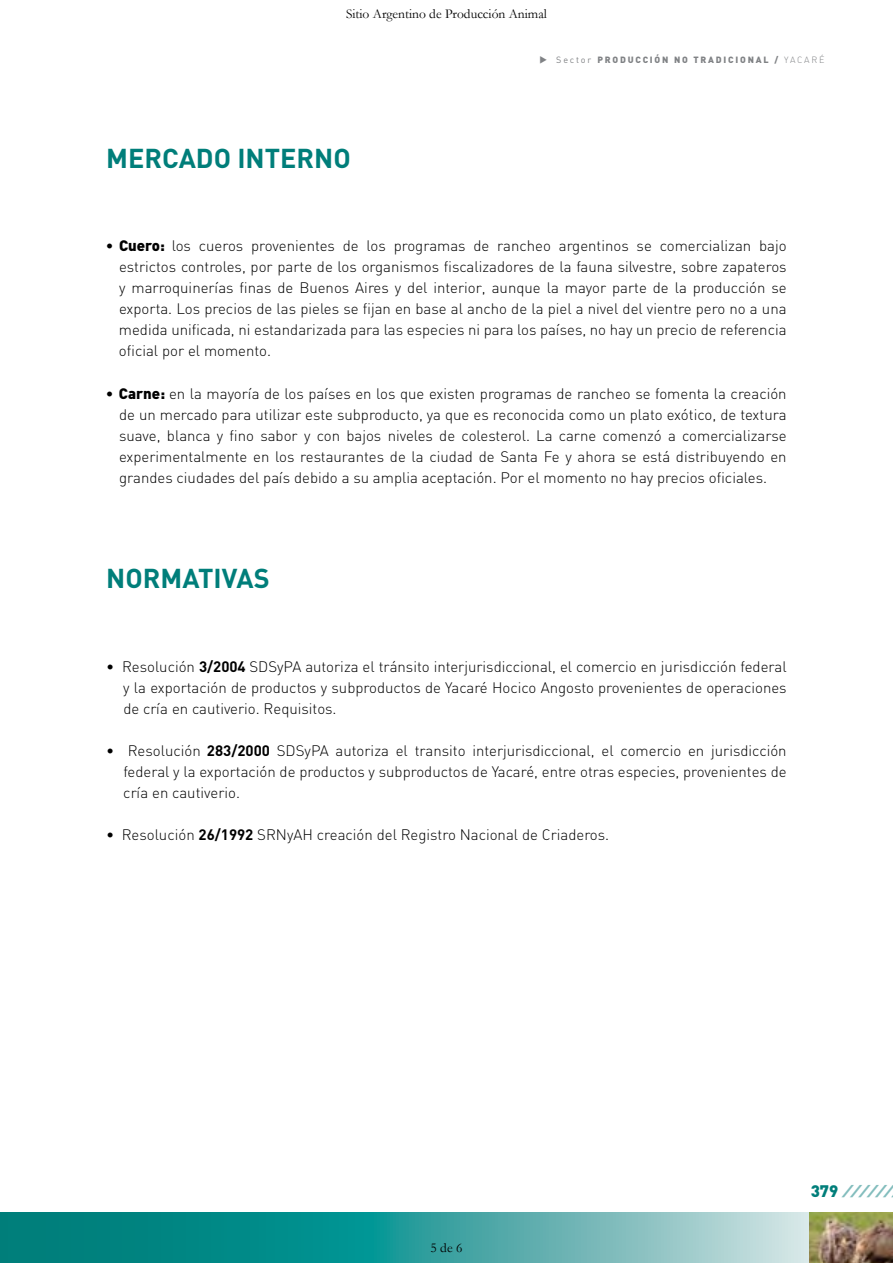
<style>
.page{position:relative;width:893px;height:1263px;background:#fff}
.page>*{position:absolute;margin:0;border:0;box-sizing:border-box;transform-origin:0 0}
.t1{font:700 27px "DIN";color:#007e7a}
.t2{font:italic 900 16.5px "Helvetica Neue";color:#83bdbd}
.t3{font:15px/21px "DIN Light Alternate";color:#000;text-align:justify}
.t4{font:13.5px "Garamond";color:#000}
.t5{font:900 9px "DIN";letter-spacing:.2em;color:#808285}
.s1{font-weight:400}
.s2{font-family:"DIN Light Alternate";font-weight:400}
.s3{font-family:"DIN";font-weight:900}
.s4{font-family:"DIN";font-weight:700}
.s5{font-family:"DIN";font-style:normal;color:#007e7a}
</style>
<div class="page">
<svg style="left:1px;top:1213px;width:809px;height:50px;background:#40a3a1"></svg>
<img style="left:810px;top:1213px;width:83px;height:50px">
<p class="t4" style="left:346px;top:4px;width:202px">Sitio Argentino de Producción Animal</p>
<h1 class="t1" style="left:106px;top:141px;width:246px">MERCADO INTERNO</h1>
<p class="t5" style="left:539px;top:54px;width:287px">◆ <span class="s1">Sector</span> PRODUCC IÓN NO T RADIC IONAL / <span class="s2">yacaré</span></p>
<p class="t3" style="left:119px;top:235px;width:669px;text-indent:-13px"><span class="s3">• CUERO:</span> los cueros provenientes de los programas de rancheo argentinos se comercializan bajo estrictos controles, por parte de los organismos fiscalizadores de la fauna silvestre, sobre zapateros y marroquinerías finas de Buenos Aires y del interior, aunque la mayor parte de la producción se exporta. Los precios de las pieles se fijan en base al ancho de la piel a nivel del vientre pero no a una medida unificada, ni estandarizada para las especies ni para los países, no hay un precio de referencia oficial por el momento.</p>
<p class="t3" style="left:119px;top:383px;width:669px;text-indent:-13px"><span class="s3">• CARNE:</span> en la mayoría de los países en los que existen programas de rancheo se fomenta la creación de un mercado para utilizar este subproducto, ya que es reconocida como un plato exótico, de textura suave, blanca y fino sabor y con bajos niveles de colesterol. La carne comenzó a comercializarse experimentalmente en los restaurantes de la ciudad de Santa Fe y ahora se está distribuyendo en grandes ciudades del país debido a su amplia aceptación. Por el momento no hay precios oficiales.</p>
<h1 class="t1" style="left:106px;top:561px;width:165px">N ORMATIVAS</h1>
<p class="t3" style="left:123px;top:656px;width:665px;text-indent:-17px">• Resolución <span class="s4">3/2004</span> SDSyPA autoriza el tránsito interjurisdiccional, el comercio en jurisdicción federal y la exportación de productos y subproductos de Yacaré Hocico Angosto provenientes de operaciones de cría en cautiverio. Requisitos.</p>
<p class="t3" style="left:123px;top:740px;width:665px;text-indent:-17px">• Resolución <span class="s4">283/2000</span> SDSyPA autoriza el transito interjurisdiccional, el comercio en jurisdicción federal y la exportación de productos y subproductos de Yacaré, entre otras especies, provenientes de cría en cautiverio.</p>
<p class="t3" style="left:106px;top:824px;width:157px">• Resolución <span class="s4">26/1992</span> SRN</p>
<p class="t3" style="left:287px;top:824px;width:324px">yAH creación del Registro Nacional de Criaderos.</p>
<p class="t4" style="left:431px;top:1238px;width:33px">5 de 6</p>
<p class="t2" style="left:811px;top:1181px;width:89px"><span class="s5">3 7 9</span> //////</p>
</div>
